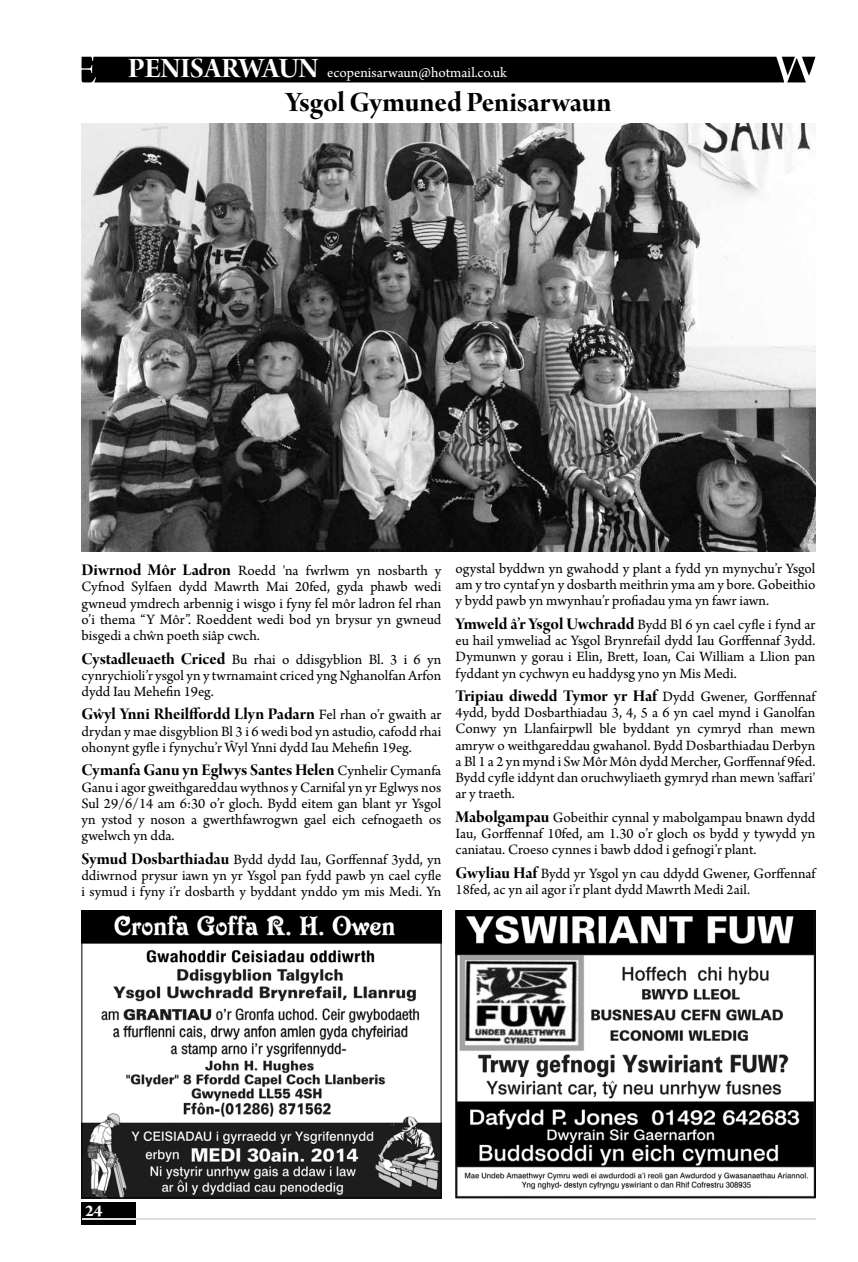
<style>
.page{position:relative;width:858px;height:1262px;background:#fff}
.page>*{position:absolute;margin:0;border:0;box-sizing:border-box;transform-origin:0 0}
.t1{font:30px "Arno Pro Bold Display";letter-spacing:-.005em;color:#000}
.t2{font:17.5px "Arno Pro Bold Display";letter-spacing:-.005em;color:#000}
.t3{font:700 17.5px "Arno Pro";color:#fff}
.t4{font:15px/16.2px "Arno Pro";color:#000;text-align:justify}
.t5{font:15px "Arno Pro";color:#fff}
.s1{font-family:"Arno Pro Bold Display";font-size:30px}
.s2{font-family:"Arno Pro Bold Display";font-size:17.5px}
.s3{font-family:"Arno Pro";font-size:15px}
</style>
<div class="page">
<div style="left:81px;top:1202px;width:55px;height:22px;background:#000"></div>
<hr style="left:81px;top:1217px;width:734px;height:2px;background:#dcddde">
<img style="left:457px;top:912px;width:356px;height:284px">
<div style="left:455px;top:910px;width:360px;height:288px;border:1px solid #000"></div>
<img style="left:83px;top:912px;width:356px;height:284px">
<div style="left:81px;top:910px;width:360px;height:288px;border:1px solid #000"></div>
<div style="left:81px;top:57px;width:734px;height:25px;background:#000"></div>
<img style="left:81px;top:124px;width:734px;height:427px">
<p class="t5" style="left:128px;top:64px;width:380px"><span class="s1">PENISARWAUN</span> ecopenisarwaun@hotmail.co.uk</p>
<h1 class="t1" style="left:285px;top:85px;width:328px">Ysgol Gymuned Penisarwaun</h1>
<p class="t4" style="left:81px;top:563px;width:361px"><span class="s2">Diwrnod Môr Ladron</span> Roedd 'na fwrlwm yn nosbarth y Cyfnod Sylfaen dydd Mawrth Mai 20fed, gyda phawb wedi gwneud ymdrech arbennig i wisgo i fyny fel môr ladron fel rhan o’i thema “Y Môr”. Roeddent wedi bod yn brysur yn gwneud bisgedi a chŵn poeth siâp cwch.</p>
<p class="t4" style="left:81px;top:651px;width:361px"><span class="s2">Cystadleuaeth Criced</span> Bu rhai o ddisgyblion Bl. 3 i 6 yn cynrychioli’r ysgol yn y twrnamaint criced yng Nghanolfan Arfon dydd Iau Mehefin 19eg.</p>
<p class="t2" style="left:81px;top:704px;width:361px">Gŵyl Ynni Rheilffordd Llyn Padarn <span class="s3">Fel rhan o’r gwaith ar</span></p>
<p class="t4" style="left:81px;top:724px;width:361px">drydan y mae disgyblion Bl 3 i 6 wedi bod yn astudio, cafodd rhai ohonynt gyfle i fynychu’r Ŵyl Ynni dydd Iau Mehefin 19eg.</p>
<p class="t2" style="left:81px;top:760px;width:361px">Cymanfa Ganu yn Eglwys Santes Helen <span class="s3">Cynhelir Cymanfa</span></p>
<p class="t4" style="left:81px;top:779px;width:361px">Ganu i agor gweithgareddau wythnos y Carnifal yn yr Eglwys nos Sul 29/6/14 am 6:30 o’r gloch. Bydd eitem gan blant yr Ysgol yn ystod y noson a gwerthfawrogwn gael eich cefnogaeth os gwelwch yn dda.</p>
<p class="t4" style="left:81px;top:851px;width:361px"><span class="s2">Symud Dosbarthiadau</span> Bydd dydd Iau, Gorffennaf 3ydd, yn ddiwrnod prysur iawn yn yr Ysgol pan fydd pawb yn cael cyfle i symud i fyny i’r dosbarth y byddant ynddo ym mis Medi. Yn</p>
<p class="t4" style="left:455px;top:561px;width:361px">ogystal byddwn yn gwahodd y plant a fydd yn mynychu’r Ysgol am y tro cyntaf yn y dosbarth meithrin yma am y bore. Gobeithio y bydd pawb yn mwynhau’r profiadau yma yn fawr iawn.</p>
<p class="t4" style="left:455px;top:617px;width:361px"><span class="s2">Ymweld â’r Ysgol Uwchradd</span> Bydd Bl 6 yn cael cyfle i fynd ar eu hail ymweliad ac Ysgol Brynrefail dydd Iau Gorffennaf 3ydd.<br>Dymunwn y gorau i Elin, Brett, Ioan, Cai William a Llion pan fyddant yn cychwyn eu haddysg yno yn Mis Medi.</p>
<p class="t2" style="left:455px;top:686px;width:361px">Tripiau diwedd Tymor yr Haf <span class="s3">Dydd Gwener, Gorffennaf</span></p>
<p class="t4" style="left:455px;top:705px;width:361px">4ydd, bydd Dosbarthiadau 3, 4, 5 a 6 yn cael mynd i Ganolfan Conwy yn Llanfairpwll ble byddant yn cymryd rhan mewn amryw o weithgareddau gwahanol. Bydd Dosbarthiadau Derbyn a Bl 1 a 2 yn mynd i Sw Môr Môn dydd Mercher, Gorffennaf 9fed.<br>Bydd cyfle iddynt dan oruchwyliaeth gymryd rhan mewn 'saffari' ar y traeth.</p>
<p class="t4" style="left:455px;top:810px;width:361px"><span class="s2">Mabolgampau</span> Gobeithir cynnal y mabolgampau bnawn dydd Iau, Gorffennaf 10fed, am 1.30 o’r gloch os bydd y tywydd yn caniatau. Croeso cynnes i bawb ddod i gefnogi’r plant.</p>
<p class="t4" style="left:455px;top:865px;width:361px"><span class="s2">Gwyliau Haf</span> Bydd yr Ysgol yn cau ddydd Gwener, Gorffennaf<br>18fed, ac yn ail agor i’r plant dydd Mawrth Medi 2ail.</p>
<p class="t3" style="left:85px;top:1200px;width:19px">24</p>
</div>
